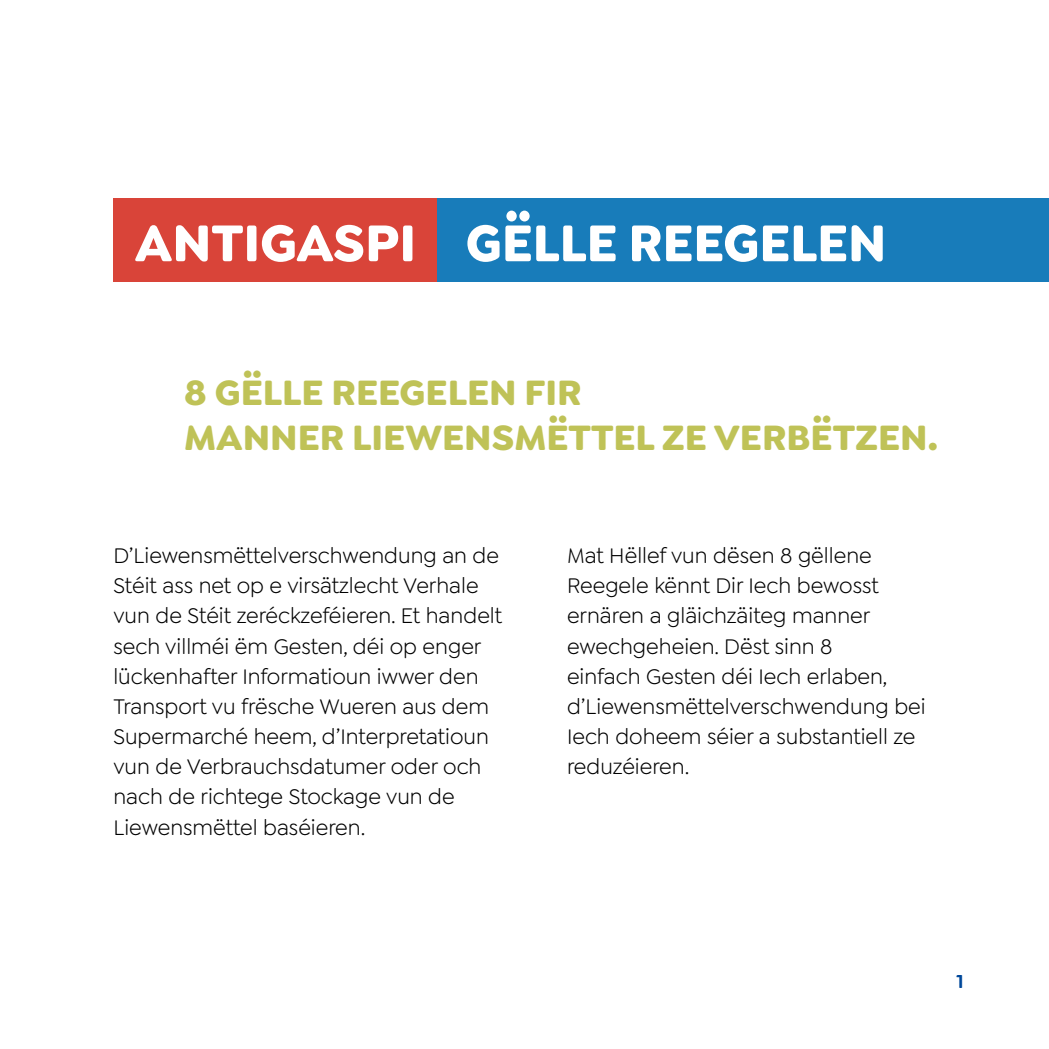
<style>
.page{position:relative;width:1049px;height:1049px;background:#fff}
.page>*{position:absolute;margin:0;border:0;box-sizing:border-box;transform-origin:0 0}
.t1{font:700 55px "Goldplay";color:#fff}
.t2{font:700 37.5px/45px "Goldplay";color:#bfc257}
.t3{font:22.5px/30.2px "Goldplay";color:#000}
.t4{font:600 20px "Goldplay";color:#00489a}
</style>
<div class="page">
<div style="left:113px;top:198px;width:324px;height:84px;background:#d94439"></div>
<div style="left:437px;top:198px;width:612px;height:84px;background:#187cba"></div>
<h1 class="t1" style="left:135px;top:207px;width:753px">ANTIGASPI GËLLE REEGELEN</h1>
<h2 class="t2" style="left:184px;top:369px;width:755px">8 GËLLE REEGELEN FIR<br>MANNER LIEWENSMËTTEL ZE VERBËTZEN.</h2>
<p class="t3" style="left:113px;top:540px;width:390px">D’Liewensmëttelverschwendung an de Stéit ass net op e virsätzlecht Verhale vun de Stéit zeréckzeféieren. Et handelt sech villméi ëm Gesten, déi op enger lückenhafter Informatioun iwwer den Transport vu frësche Wueren aus dem Supermarché heem, d’Interpretatioun vun de Verbrauchsdatumer oder och nach de richtege Stockage vun de Liewensmëttel baséieren.</p>
<p class="t3" style="left:567px;top:540px;width:360px">Mat Hëllef vun dësen 8 gëllene<br>Reegele kënnt Dir Iech bewosst ernären a gläichzäiteg manner ewechgeheien. Dëst sinn 8<br>einfach Gesten déi Iech erlaben, d’Liewensmëttelverschwendung bei<br>Iech doheem séier a substantiell ze reduzéieren.</p>
<p class="t4" style="left:956px;top:969px;width:9px">1</p>
</div>
